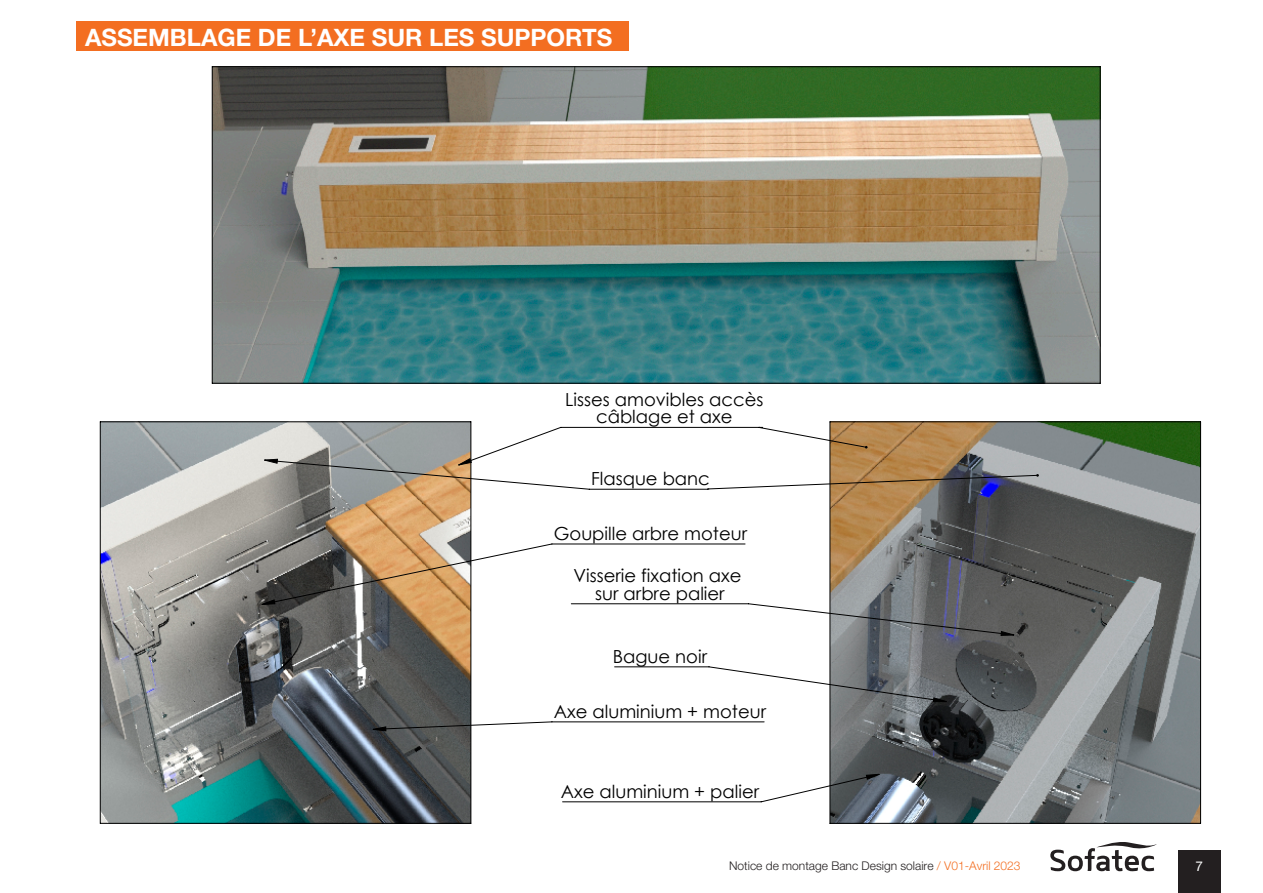
<style>
.page{position:relative;width:1263px;height:893px;background:#fff}
.page>*{position:absolute;margin:0;border:0;box-sizing:border-box;transform-origin:0 0}
.t1{font:24px "Helvetica Neue LT 75 Bd";color:#fff}
.t2{font:18px/17.5px "Century Gothic";color:#000;text-align:center}
.t3{font:13.5px "Helvetica Neue LT 55 Rm";color:#fff}
.t4{font:12px "Helvetica Neue LT 45 Lt";color:#231f20}
.s1{color:#f36e21}
</style>
<div class="page">
<div style="left:77px;top:21px;width:552px;height:30px;background:#f36e21"></div>
<img style="left:831px;top:422px;width:369px;height:401px">
<img style="left:213px;top:67px;width:887px;height:316px">
<img style="left:101px;top:422px;width:369px;height:401px">
<svg style="left:261px;top:426px;width:777px;height:377px"></svg>
<hr style="left:212px;top:66px;width:888px;height:1px;background:#000">
<hr style="left:212px;top:67px;width:1px;height:316px;background:#000">
<hr style="left:212px;top:383px;width:888px;height:1px;background:#000">
<hr style="left:1100px;top:67px;width:1px;height:316px;background:#000">
<hr style="left:100px;top:421px;width:371px;height:1px;background:#000">
<hr style="left:100px;top:422px;width:1px;height:401px;background:#000">
<hr style="left:100px;top:823px;width:371px;height:1px;background:#000">
<hr style="left:470px;top:422px;width:1px;height:401px;background:#000">
<hr style="left:830px;top:421px;width:370px;height:1px;background:#000">
<hr style="left:830px;top:422px;width:1px;height:401px;background:#000">
<hr style="left:830px;top:823px;width:370px;height:1px;background:#000">
<hr style="left:1200px;top:422px;width:1px;height:401px;background:#000">
<svg style="left:262px;top:446px;width:777px;height:333px"></svg>
<div style="left:1178px;top:850px;width:42px;height:43px;background:#231f20"></div>
<svg style="left:1050px;top:842px;width:107px;height:29px"></svg>
<h1 class="t1" style="left:85px;top:23px;width:529px">ASSEMBLAGE DE L’AXE SUR LES SUPPORTS</h1>
<p class="t2" style="left:565px;top:390px;width:200px">Lisses amovibles accès câblage et axe</p>
<p class="t2" style="left:591px;top:470px;width:120px">Flasque banc</p>
<p class="t2" style="left:554px;top:524px;width:195px">Goupille arbre moteur</p>
<p class="t2" style="left:573px;top:567px;width:170px">Visserie fixation axe sur arbre palier</p>
<p class="t2" style="left:613px;top:647px;width:96px">Bague noir</p>
<p class="t2" style="left:554px;top:702px;width:214px">Axe aluminium + moteur</p>
<p class="t2" style="left:561px;top:782px;width:200px">Axe aluminium + palier</p>
<p class="t4" style="left:729px;top:859px;width:293px">Notice de montage Banc Design solaire <span class="s1">/ V01-Avril 2023</span></p>
<p class="t3" style="left:1195px;top:858px;width:9px">7</p>
</div>
